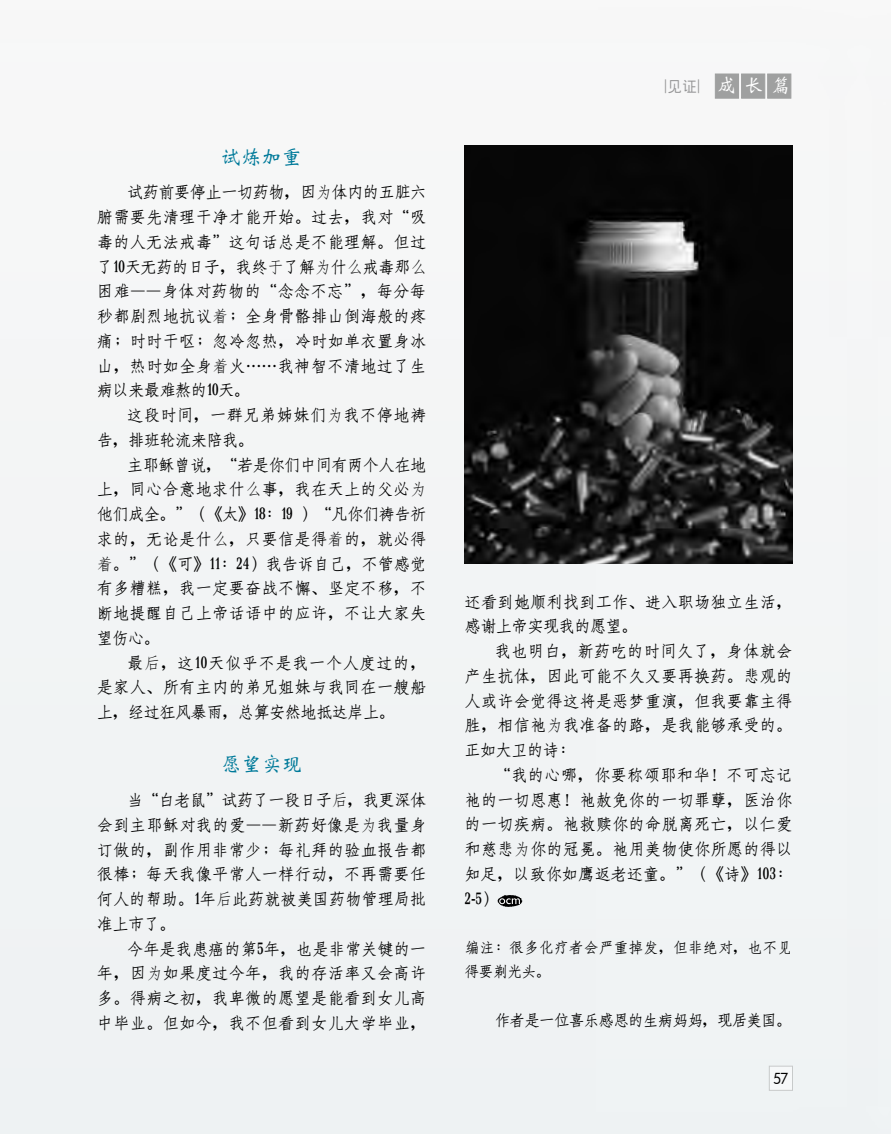
<style>
.page{position:relative;width:891px;height:1134px;background:#f2f4f5}
.page>*{position:absolute;margin:0;border:0;box-sizing:border-box;transform-origin:0 0}
.t1{font:21px "Han Wang Wei Bei Medium Gb 5";color:#007a9a}
.t2{font:16.5px/24.8px "Han Wang Fang Song Medium Gb 5";letter-spacing:.05em;color:#000;text-align:justify;scale:.95 1}
.t3{font:15.75px "Han Wang Fang Song Medium Gb 5";letter-spacing:-.01em;color:#000;scale:.95 1}
.t4{font:15px/24px "Han Wang Fang Song Medium Gb 5";letter-spacing:.045em;color:#000;scale:.95 1}
.t5{font:15px "Han Wang Hei Medium Gb 5";color:#949495}
.t6{font:14.85px "Futura Md";color:#000;scale:.91 1}
.s1{font-family:"Fang Song"}
.s2{font-family:"Han Wang Wei Bei Medium Gb 5";font-size:19.5px;color:#fff}
</style>
<div class="page">
<img style="left:465px;top:146px;width:327px;height:418px">
<svg style="left:498px;top:895px;width:24px;height:12px"></svg>
<div style="left:767px;top:74px;width:24px;height:24px;background:#9fa0a0"></div>
<div style="left:741px;top:74px;width:24px;height:24px;background:#9fa0a0"></div>
<div style="left:715px;top:74px;width:24px;height:24px;background:#9fa0a0"></div>
<div style="left:769px;top:1066px;width:24px;height:25px;background:#f6f8f9;border:1px solid #9fa0a0"></div>
<p class="t1" style="left:221px;top:145px;width:83px">試煉加重</p>
<p class="t2" style="left:97px;top:180px;width:348px;text-indent:30px">試藥前要停止一切藥物，因<span class="s1">为</span>體內的五臟六腑需要先清理干淨才能開始。過去，我對“吸毒的人無法戒毒”這句話總是不能理解。但過了10天無藥的日子，我終<span class="s1">于</span>了解<span class="s1">为</span>什<span class="s1">么</span>戒毒那<span class="s1">么</span>困難——身體對藥物的“念念不忘”，每分每秒都劇烈地抗議<span class="s1">着</span>；全身骨骼排山倒海般的疼痛；時時干嘔；忽冷忽熱，冷時如單衣置身冰山，熱時如全身<span class="s1">着</span>火……我神智不清地過了生病以來最難熬的10天。</p>
<p class="t2" style="left:97px;top:403px;width:348px;text-indent:30px">這段時間，一群兄弟姊妹們<span class="s1">为</span>我不停地禱告，排班輪流來陪我。</p>
<p class="t2" style="left:97px;top:452px;width:348px;text-indent:30px">主耶穌曾說，“若是你們中間有兩個人在地上，同心合意地求什<span class="s1">么</span>事，我在天上的父必<span class="s1">为</span>他們成全。”（《太》18：19 ）“凡你們禱告祈求的，無論是什<span class="s1">么</span>，只要信是得<span class="s1">着</span>的，就必得<span class="s1">着</span>。”（《可》11：24）我告訴自己，不管感覺有多糟糕，我一定要奮戰不懈、堅定不移，不斷地提醒自己上帝話語中的應許，不讓大家失望傷心。</p>
<p class="t2" style="left:97px;top:650px;width:348px;text-indent:30px">最<span class="s1">后</span>，這10天似乎不是我一個人度過的，是家人、所有主內的弟兄姐妹與我同在一艘船上，經過狂風暴雨，總算安然地抵達岸上。</p>
<p class="t1" style="left:221px;top:753px;width:83px">願望實現</p>
<p class="t2" style="left:97px;top:788px;width:348px;text-indent:30px">當“白老鼠”試藥了一段日子<span class="s1">后</span>，我更深體會到主耶穌對我的愛——新藥好像是<span class="s1">为</span>我量身訂做的，副作用非常少；每禮拜的驗血報告都很棒；每天我像平常人一樣行動，不再需要任何人的幫助。1年<span class="s1">后</span>此藥就被美國藥物管理局批准上市了。</p>
<p class="t2" style="left:97px;top:936px;width:348px;text-indent:30px">今年是我患癌的第5年，也是非常關鍵的一年，因<span class="s1">为</span>如果度過今年，我的存活率又會高許多。得病之初，我卑微的願望是能看到女兒高中畢業。但如今，我不但看到女兒大學畢業，</p>
<p class="t5" style="left:664px;top:79px;width:128px">|見證| <span class="s2">成長篇</span></p>
<p class="t2" style="left:465px;top:589px;width:346px">還看到她順利找到工作、進入職場獨立生活，感謝上帝實現我的願望。</p>
<p class="t2" style="left:465px;top:639px;width:346px;text-indent:30px">我也明白，新藥吃的時間久了，身體就會產生抗體，因此可能不久又要再換藥。悲觀的人或許會覺得這將是惡夢重演，但我要靠主得勝，相信祂<span class="s1">为</span>我準備的路，是我能夠承受的。正如大衛的詩：</p>
<p class="t2" style="left:465px;top:763px;width:346px;text-indent:30px">“我的心哪，你要稱頌耶和華！不可忘記祂的一切恩惠！祂赦免你的一切罪孽，醫治你的一切疾病。祂救贖你的命脫離死亡，以仁愛和慈悲<span class="s1">为</span>你的冠冕。祂用美物使你所願的得以知足，以致你如鷹返老還童。”（《詩》103：2-5）</p>
<p class="t4" style="left:465px;top:936px;width:346px">編註：很多化療者會嚴重掉髮，但非絕對，也不見得要剃光頭。</p>
<p class="t3" style="left:495px;top:1012px;width:314px">作者是一位喜樂感恩的生病媽媽，現居美國。</p>
<p class="t6" style="left:773px;top:1068px;width:18px">57</p>
</div>
